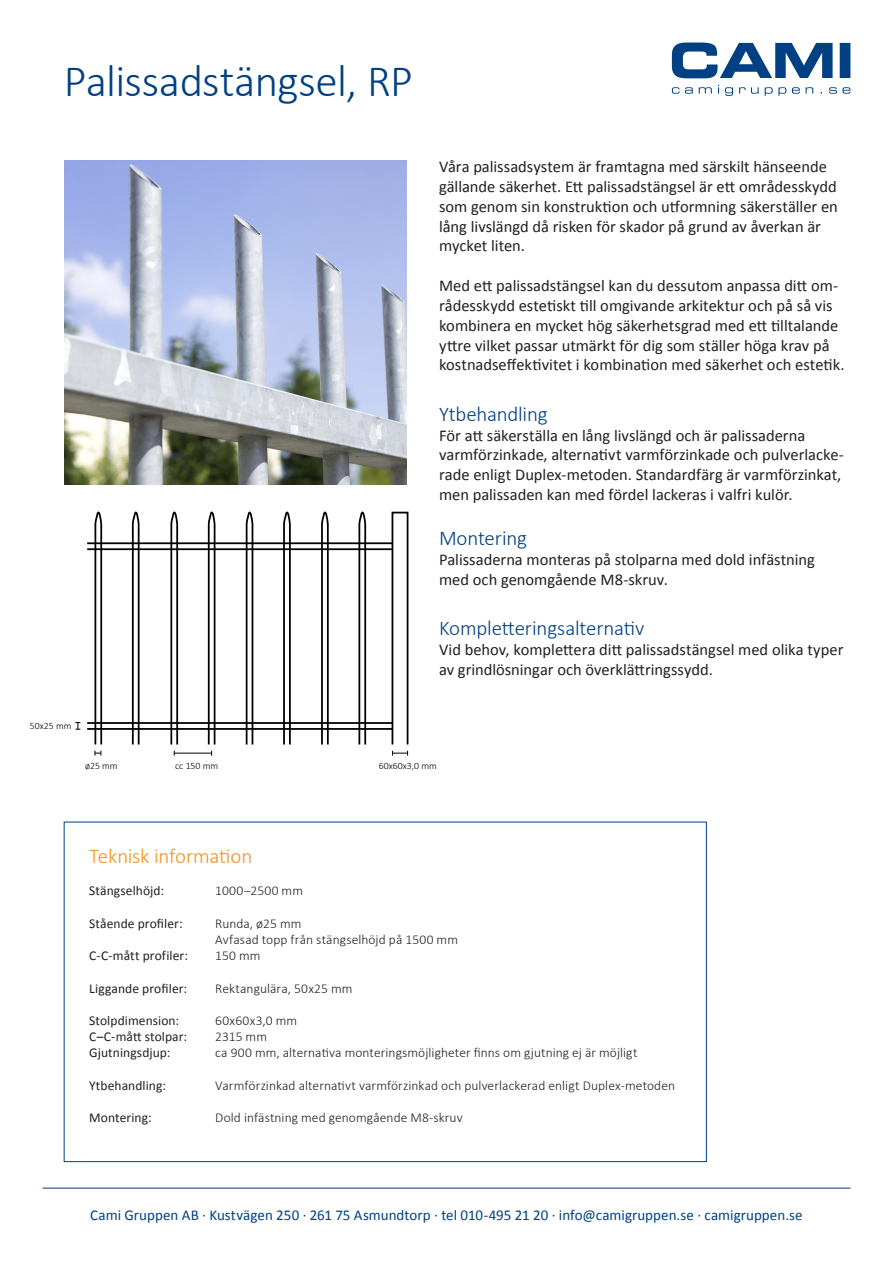
<style>
.page{position:relative;width:893px;height:1263px;background:#fff}
.page>*{position:absolute;margin:0;border:0;box-sizing:border-box;transform-origin:0 0}
.t1{font:300 45px "Calibri";letter-spacing:-.015em;color:#014082}
.t2{font:300 21px "Calibri";letter-spacing:-.01em;color:#014082}
.t3{font:300 21px "Calibri";letter-spacing:-.01em;color:#f6911e}
.t4{font:16.5px/19.8px "Calibri";color:#231f20}
.t5{font:15px "Calibri";color:#014082}
.t6{font:300 13.5px "Calibri";letter-spacing:.005em;color:#231f20}
.t7{font:13.5px "Calibri";letter-spacing:.005em;color:#231f20}
.t8{font:300 13.5px "Calibri";letter-spacing:.025em;color:#231f20}
.t9{font:300 9.75px "Calibri";color:#000}
</style>
<div class="page">
<svg style="left:672px;top:43px;width:178px;height:35px"></svg>
<svg style="left:672px;top:85px;width:178px;height:11px"></svg>
<hr style="left:43px;top:1188px;width:807px;height:1px;background:#014082">
<img style="left:64px;top:160px;width:343px;height:324px">
<svg style="left:131px;top:511px;width:9px;height:234px"></svg>
<svg style="left:245px;top:511px;width:9px;height:234px"></svg>
<svg style="left:282px;top:511px;width:10px;height:234px"></svg>
<svg style="left:320px;top:511px;width:10px;height:234px"></svg>
<svg style="left:358px;top:511px;width:9px;height:234px"></svg>
<div style="left:392px;top:512px;width:16px;height:233px;border:2px solid #000"></div>
<hr style="left:87px;top:542px;width:305px;height:2px;background:#000">
<hr style="left:87px;top:548px;width:305px;height:2px;background:#000">
<hr style="left:87px;top:722px;width:305px;height:2px;background:#000">
<hr style="left:87px;top:728px;width:305px;height:2px;background:#000">
<svg style="left:94px;top:511px;width:9px;height:245px"></svg>
<svg style="left:170px;top:511px;width:9px;height:245px"></svg>
<svg style="left:207px;top:511px;width:9px;height:245px"></svg>
<hr style="left:174px;top:753px;width:38px;height:1px;background:#000">
<svg style="left:392px;top:751px;width:16px;height:5px"></svg>
<svg style="left:75px;top:722px;width:5px;height:8px"></svg>
<p class="t1" style="left:64px;top:53px;width:351px">Palissadstängsel, RP</p>
<p class="t9" style="left:30px;top:720px;width:43px">50x25 mm</p>
<p class="t4" style="left:439px;top:157px;width:400px">Våra palissadsystem är framtagna med särskilt hänseende gällande säkerhet. Ett palissadstängsel är ett områdesskydd som genom sin konstruktion och utformning säkerställer en lång livslängd då risken för skador på grund av åverkan är mycket liten.</p>
<p class="t4" style="left:439px;top:276px;width:407px">Med ett palissadstängsel kan du dessutom anpassa ditt om&shy;rådesskydd estetiskt till omgivande arkitektur och på så vis kombinera en mycket hög säkerhetsgrad med ett tilltalande yttre vilket passar utmärkt för dig som ställer höga krav på kostnadseffektivitet i kombination med säkerhet och estetik.</p>
<p class="t2" style="left:439px;top:401px;width:110px">Ytbehandling</p>
<p class="t4" style="left:439px;top:425px;width:406px">För att säkerställa en lång livslängd och är palissaderna varmförzinkade, alternativt varmförzinkade och pulverlacke&shy;rade enligt Duplex-metoden. Standardfärg är varmförzinkat, men palissaden kan med fördel lackeras i valfri kulör.</p>
<p class="t2" style="left:439px;top:525px;width:90px">Montering</p>
<p class="t4" style="left:439px;top:549px;width:377px">Palissaderna monteras på stolparna med dold infästning med och genomgående M8-skruv.</p>
<p class="t2" style="left:439px;top:615px;width:207px">Kompletteringsalternativ</p>
<p class="t4" style="left:439px;top:639px;width:406px">Vid behov, komplettera ditt palissadstängsel med olika typer av grindlösningar och överklättringssydd.</p>
<p class="t9" style="left:85px;top:760px;width:34px">ø25 mm</p>
<p class="t9" style="left:175px;top:760px;width:45px">cc 150 mm</p>
<p class="t9" style="left:379px;top:760px;width:59px">60x60x3,0 mm</p>
<p class="t3" style="left:89px;top:843px;width:165px">Teknisk information</p>
<p class="t7" style="left:89px;top:882px;width:76px">Stängselhöjd:</p>
<p class="t6" style="left:215px;top:882px;width:89px">1000–2500 mm</p>
<p class="t7" style="left:89px;top:915px;width:95px">Stående profiler:</p>
<p class="t6" style="left:215px;top:915px;width:88px">Runda, ø25 mm</p>
<p class="t6" style="left:215px;top:931px;width:244px">Avfasad topp från stängselhöjd på 1500 mm</p>
<p class="t7" style="left:89px;top:947px;width:100px">C-C-mått profiler:</p>
<p class="t6" style="left:215px;top:947px;width:47px">150 mm</p>
<p class="t7" style="left:89px;top:979px;width:99px">Liggande profiler:</p>
<p class="t6" style="left:215px;top:980px;width:139px">Rektangulära, 50x25 mm</p>
<p class="t7" style="left:89px;top:1012px;width:91px">Stolpdimension:</p>
<p class="t8" style="left:215px;top:1012px;width:83px">60x60x3,0 mm</p>
<p class="t7" style="left:89px;top:1028px;width:99px">C–C-mått stolpar:</p>
<p class="t6" style="left:215px;top:1028px;width:53px">2315 mm</p>
<p class="t7" style="left:89px;top:1044px;width:83px">Gjutningsdjup:</p>
<p class="t6" style="left:215px;top:1044px;width:424px">ca 900 mm, alternativa monteringsmöjligheter finns om gjutning ej är möjligt</p>
<p class="t7" style="left:89px;top:1077px;width:78px">Ytbehandling:</p>
<p class="t6" style="left:215px;top:1077px;width:461px">Varmförzinkad alternativt varmförzinkad och pulverlackerad enligt Duplex-metoden</p>
<p class="t7" style="left:89px;top:1109px;width:64px">Montering:</p>
<p class="t6" style="left:215px;top:1109px;width:249px">Dold infästning med genomgående M8-skruv</p>
<p class="t5" style="left:90px;top:1206px;width:714px">Cami Gruppen AB · Kustvägen 250 · 261 75 Asmundtorp · tel 010-495 21 20 · info@camigruppen.se · camigruppen.se</p>
</div>
